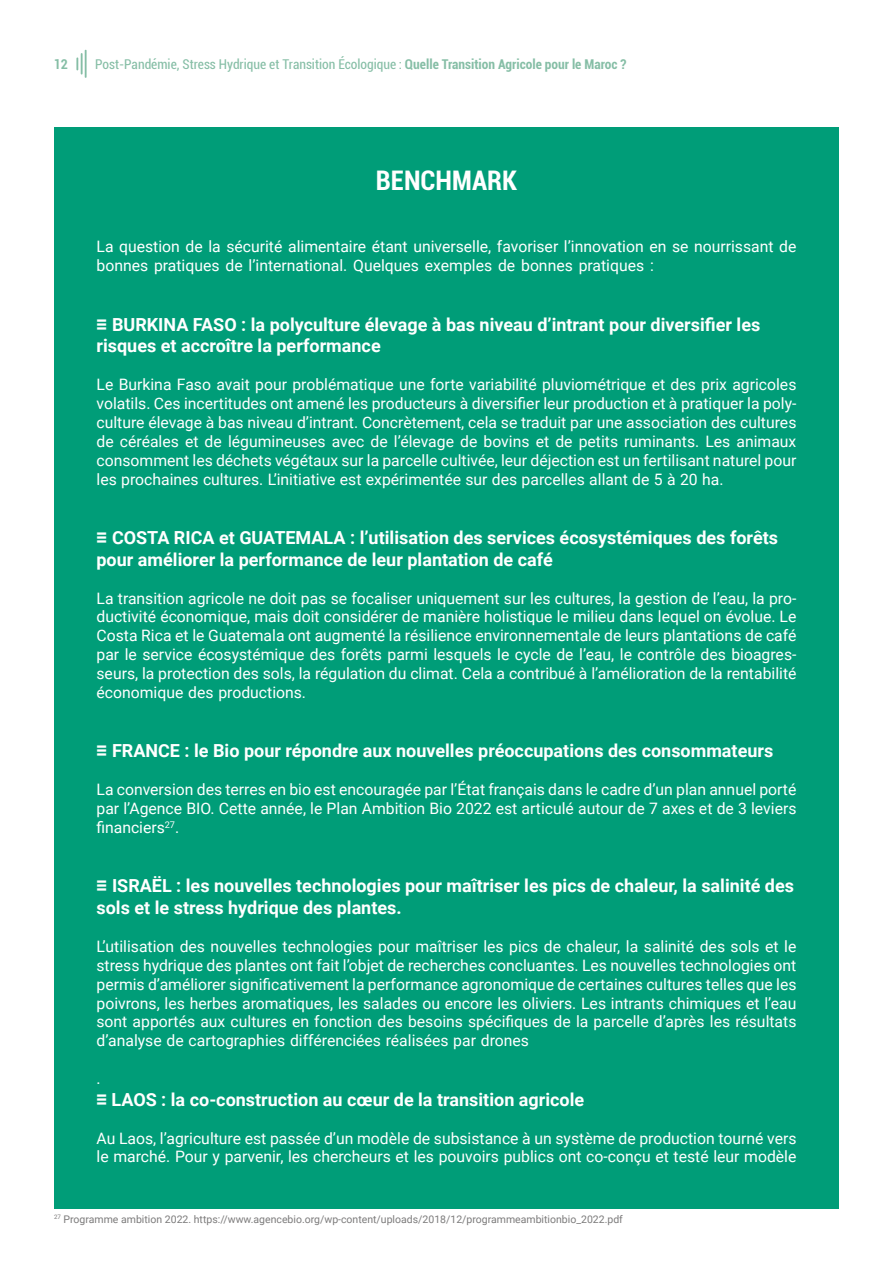
<style>
.page{position:relative;width:893px;height:1263px;background:#fff}
.page>*{position:absolute;margin:0;border:0;box-sizing:border-box;transform-origin:0 0}
.t1{font:700 condensed 27px "Roboto";color:#fff}
.t2{font:700 18px/21.6px "Roboto";color:#fff}
.t3{font:15.75px/18.9px "Roboto";color:#fff;text-align:justify}
.t4{font:condensed 13.5px "Roboto";color:#86bea6}
.t5{font:700 condensed 13.5px "Roboto";color:#86bea6}
.t6{font:10.5px "Roboto";color:#7c7b7b}
.s1{font-weight:700}
.s2{font-family:"Arial"}
</style>
<div class="page">
<svg style="left:76px;top:50px;width:11px;height:28px"></svg>
<div style="left:54px;top:128px;width:785px;height:1081px;background:#009d78"></div>
<p class="t5" style="left:54px;top:55px;width:16px">12</p>
<p class="t4" style="left:95px;top:55px;width:533px">Post-Pandémie, Stress Hydrique et Transition Écologique : <span class="s1">Quelle Transition Agricole pour le Maroc ?</span></p>
<h1 class="t1" style="left:376px;top:162px;width:143px">BENCHMARK</h1>
<p class="t3" style="left:97px;top:237px;width:701px">La question de la sécurité alimentaire étant universelle, favoriser l’innovation en se nourrissant de bonnes pratiques de l’international. Quelques exemples de bonnes pratiques :</p>
<p class="t2" style="left:97px;top:313px;width:665px"><span class="s2">≡</span> BURKINA FASO : la polyculture élevage à bas niveau d’intrant pour diversifier les risques et accroître la performance</p>
<p class="t3" style="left:97px;top:374px;width:701px">Le Burkina Faso avait pour problématique une forte variabilité pluviométrique et des prix agricoles volatils. Ces incertitudes ont amené les producteurs à diversifier leur production et à pratiquer la poly&shy;culture élevage à bas niveau d’intrant. Concrètement, cela se traduit par une association des cultures de céréales et de légumineuses avec de l’élevage de bovins et de petits ruminants. Les animaux consomment les déchets végétaux sur la parcelle cultivée, leur déjection est un fertilisant naturel pour les prochaines cultures. L’initiative est expérimentée sur des parcelles allant de 5 à 20 ha.</p>
<p class="t2" style="left:97px;top:526px;width:683px"><span class="s2">≡</span> COSTA RICA et GUATEMALA : l’utilisation des services écosystémiques des forêts pour améliorer la performance de leur plantation de café</p>
<p class="t3" style="left:97px;top:588px;width:701px">La transition agricole ne doit pas se focaliser uniquement sur les cultures, la gestion de l’eau, la pro&shy;ductivité économique, mais doit considérer de manière holistique le milieu dans lequel on évolue. Le Costa Rica et le Guatemala ont augmenté la résilience environnementale de leurs plantations de café par le service écosystémique des forêts parmi lesquels le cycle de l’eau, le contrôle des bioagres&shy;seurs, la protection des sols, la régulation du climat. Cela a contribué à l’amélioration de la rentabilité économique des productions.</p>
<p class="t2" style="left:97px;top:739px;width:678px"><span class="s2">≡</span> FRANCE : le Bio pour répondre aux nouvelles préoccupations des consommateurs</p>
<p class="t3" style="left:97px;top:779px;width:701px">La conversion des terres en bio est encouragée par l’État français dans le cadre d’un plan annuel porté par l’Agence BIO. Cette année, le Plan Ambition Bio 2022 est articulé autour de 7 axes et de 3 leviers financiers<sup>27</sup>.</p>
<p class="t2" style="left:97px;top:874px;width:699px"><span class="s2">≡</span> ISRAËL : les nouvelles technologies pour maîtriser les pics de chaleur, la salinité des sols et le stress hydrique des plantes.</p>
<p class="t3" style="left:97px;top:936px;width:701px">L’utilisation des nouvelles technologies pour maîtriser les pics de chaleur, la salinité des sols et le stress hydrique des plantes ont fait l’objet de recherches concluantes. Les nouvelles technologies ont permis d’améliorer significativement la performance agronomique de certaines cultures telles que les poivrons, les herbes aromatiques, les salades ou encore les oliviers. Les intrants chimiques et l’eau sont apportés aux cultures en fonction des besoins spécifiques de la parcelle d’après les résultats d’analyse de cartographies différenciées réalisées par drones</p>
<p class="t3" style="left:97px;top:1068px;width:6px">.</p>
<p class="t2" style="left:97px;top:1088px;width:489px"><span class="s2">≡</span> LAOS : la co-construction au cœur de la transition agricole</p>
<p class="t3" style="left:97px;top:1128px;width:701px">Au Laos, l’agriculture est passée d’un modèle de subsistance à un système de production tourné vers le marché. Pour y parvenir, les chercheurs et les pouvoirs publics ont co-conçu et testé leur modèle</p>
<p class="t6" style="left:54px;top:1212px;width:570px"><sup>27</sup> Programme ambition 2022. https://www.agencebio.org/wp-content/uploads/2018/12/programmeambitionbio_2022.pdf</p>
</div>
